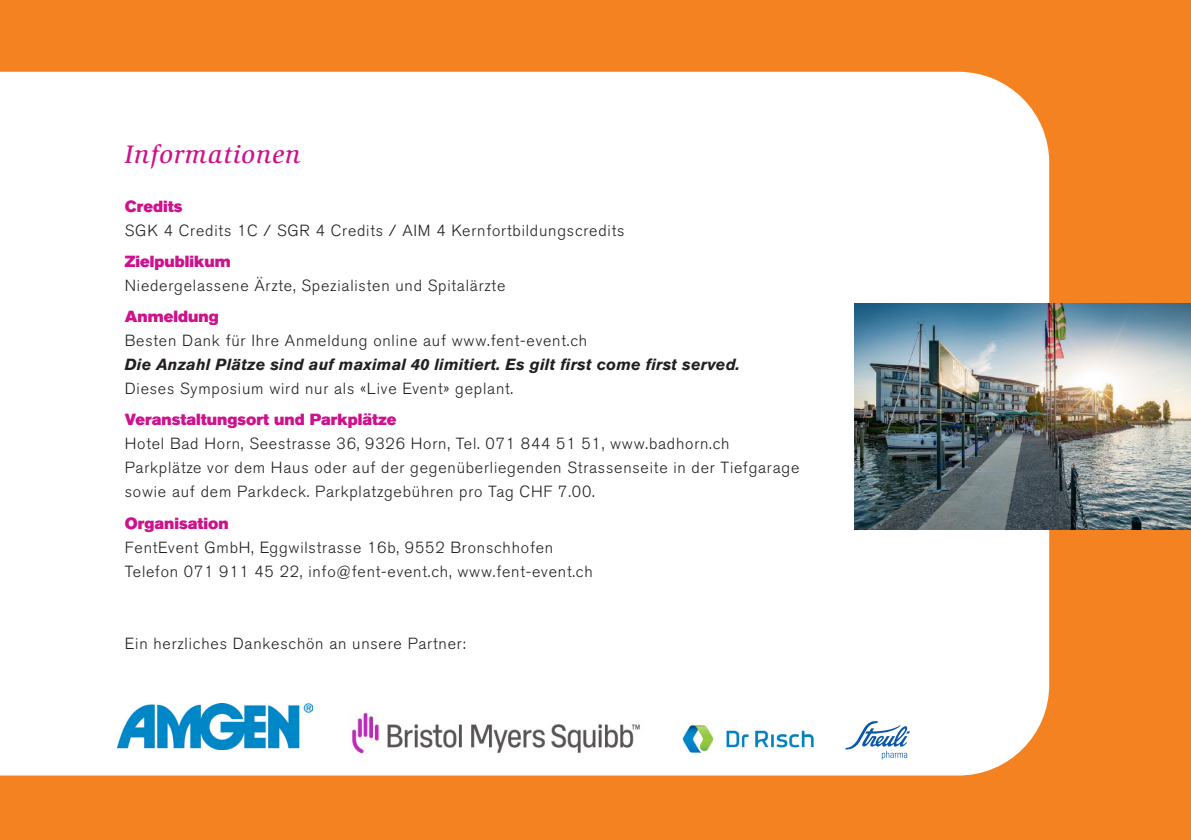
<style>
.page{position:relative;width:1191px;height:840px;background:#fff}
.page>*{position:absolute;margin:0;border:0;box-sizing:border-box;transform-origin:0 0}
.t1{font:italic 500 26px "Slimbach Std";letter-spacing:.04em;color:#ce118c}
.Te_Slimbach{font:300 16px/24px "Akzidenz Grotesk BQ";letter-spacing:.05em;color:#231f20}
.t2{font:16px "Akzidenz Grotesk BQ Super";color:#ce118c}
.Te_Slimbach-2{font:italic 700 16px "Akzidenz Grotesk BQ";letter-spacing:.01em;color:#231f20}
</style>
<div class="page">
<div style="left:0;top:0;width:1191px;height:839px;background:#f58220"></div>
<div style="left:0;top:72px;width:1049px;height:703px;background:#fff"></div>
<img style="left:854px;top:303px;width:337px;height:225px">
<img style="left:118px;top:703px;width:194px;height:46px">
<img style="left:330px;top:676px;width:318px;height:95px">
<img style="left:666px;top:714px;width:156px;height:59px">
<svg style="left:845px;top:720px;width:65px;height:39px;background:#c8d9eb"></svg>
<p class="t1" style="left:125px;top:139px;width:177px">Informationen</p>
<p class="t2" style="left:125px;top:196px;width:59px">Credits</p>
<p class="Te_Slimbach" style="left:125px;top:218px;width:501px">SGK 4 Credits 1C / SGR 4 Credits / AIM 4 Kernfortbildungscredits</p>
<p class="t2" style="left:125px;top:252px;width:108px">Zielpublikum</p>
<p class="Te_Slimbach" style="left:125px;top:273px;width:382px">Niedergelassene Ärzte, Spezialisten und Spitalärzte</p>
<p class="t2" style="left:125px;top:307px;width:96px">Anmeldung</p>
<p class="Te_Slimbach" style="left:125px;top:328px;width:464px">Besten Dank für Ihre Anmeldung online auf www.fent-event.ch</p>
<p class="Te_Slimbach-2" style="left:125px;top:355px;width:616px">Die Anzahl Plätze sind auf maximal 40 limitiert. Es gilt first come first served.</p>
<p class="Te_Slimbach" style="left:125px;top:376px;width:390px">Dieses Symposium wird nur als «Live Event» geplant.</p>
<p class="t2" style="left:125px;top:410px;width:273px">Veranstaltungsort und Parkplätze</p>
<p class="Te_Slimbach" style="left:125px;top:432px;width:606px">Hotel Bad Horn, Seestrasse 36, 9326 Horn, Tel. 071 844 51 51, www.badhorn.ch</p>
<p class="Te_Slimbach" style="left:125px;top:456px;width:676px">Parkplätze vor dem Haus oder auf der gegenüberliegenden Strassenseite in der Tiefgarage</p>
<p class="Te_Slimbach" style="left:125px;top:480px;width:471px">sowie auf dem Parkdeck. Parkplatzgebühren pro Tag CHF 7.00.</p>
<p class="t2" style="left:125px;top:513px;width:106px">Organisation</p>
<p class="Te_Slimbach" style="left:125px;top:535px;width:469px">FentEvent GmbH, Eggwilstrasse 16b, 9552 Bronschhofen<br>Telefon 071 911 45 22, info@fent-event.ch, www.fent-event.ch</p>
<p class="Te_Slimbach" style="left:125px;top:631px;width:343px">Ein herzliches Dankeschön an unsere Partner:</p>
</div>
